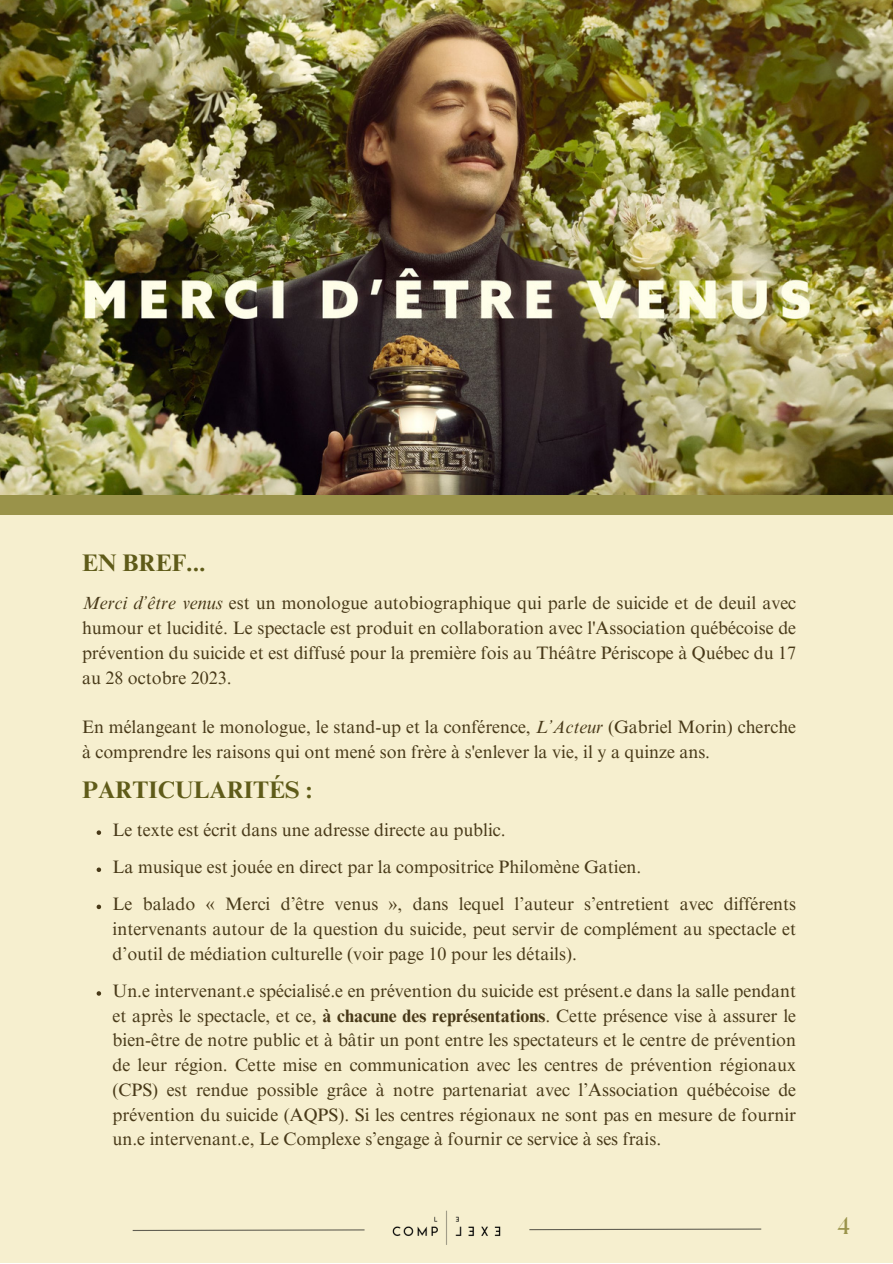
<style>
.page{position:relative;width:893px;height:1264px;background:#fff}
.page>*{position:absolute;margin:0;border:0;box-sizing:border-box;transform-origin:0 0}
.t1{font:700 24px "Times NRMT Pro";color:#5f5b19}
.t2{font:700 24px "The Seasons";color:#9a934a}
.t3{font:18px/24.8px "Times NRMT Pro";color:#483918;text-align:justify}
.s1{font-style:italic}
.s2{font-weight:700}
</style>
<div class="page">
<div style="left:0;top:0;width:892px;height:1262px;background:#f6efcf"></div>
<div style="left:0;top:0;width:892px;height:514px;background:#9a934a"></div>
<img style="left:0;top:0;width:892px;height:495px">
<svg style="left:97px;top:830px;width:4px;height:5px"></svg>
<svg style="left:97px;top:867px;width:4px;height:5px"></svg>
<svg style="left:97px;top:904px;width:4px;height:5px"></svg>
<svg style="left:97px;top:991px;width:4px;height:4px"></svg>
<img style="left:392px;top:1210px;width:109px;height:35px">
<svg style="left:529px;top:1228px;width:233px;height:2px"></svg>
<svg style="left:132px;top:1229px;width:233px;height:2px"></svg>
<p class="t1" style="left:82px;top:554px;width:125px">EN BREF...</p>
<p class="t3" style="left:82px;top:593px;width:715px"><span class="s1">Merci d’être venus</span> est un monologue autobiographique qui parle de suicide et de deuil avec humour et lucidité. Le spectacle est produit en collaboration avec l'Association québécoise de prévention du suicide et est diffusé pour la première fois au Théâtre Périscope à Québec du 17 au 28 octobre 2023.</p>
<p class="t3" style="left:82px;top:716px;width:715px">En mélangeant le monologue, le stand-up et la conférence, <span class="s1">L’Acteur</span> (Gabriel Morin) cherche à comprendre les raisons qui ont mené son frère à s'enlever la vie, il y a quinze ans.</p>
<p class="t1" style="left:82px;top:780px;width:232px">PARTICULARITÉS :</p>
<p class="t3" style="left:113px;top:819px;width:394px">Le texte est écrit dans une adresse directe au public.</p>
<p class="t3" style="left:113px;top:856px;width:530px">La musique est jouée en direct par la compositrice Philomène Gatien.</p>
<p class="t3" style="left:113px;top:894px;width:685px">Le balado « Merci d’être venus », dans lequel l’auteur s’entretient avec différents intervenants autour de la question du suicide, peut servir de complément au spectacle et d’outil de médiation culturelle (voir page 10 pour les détails).</p>
<p class="t3" style="left:113px;top:980px;width:685px">Un.e intervenant.e spécialisé.e en prévention du suicide est présent.e dans la salle pendant et après le spectacle, et ce, <span class="s2">à chacune des représentations</span>. Cette présence vise à assurer le bien-être de notre public et à bâtir un pont entre les spectateurs et le centre de prévention de leur région. Cette mise en communication avec les centres de prévention régionaux (CPS) est rendue possible grâce à notre partenariat avec l’Association québécoise de prévention du suicide (AQPS). Si les centres régionaux ne sont pas en mesure de fournir un.e intervenant.e, Le Complexe s’engage à fournir ce service à ses frais.</p>
<p class="t2" style="left:837px;top:1215px;width:14px">4</p>
</div>
